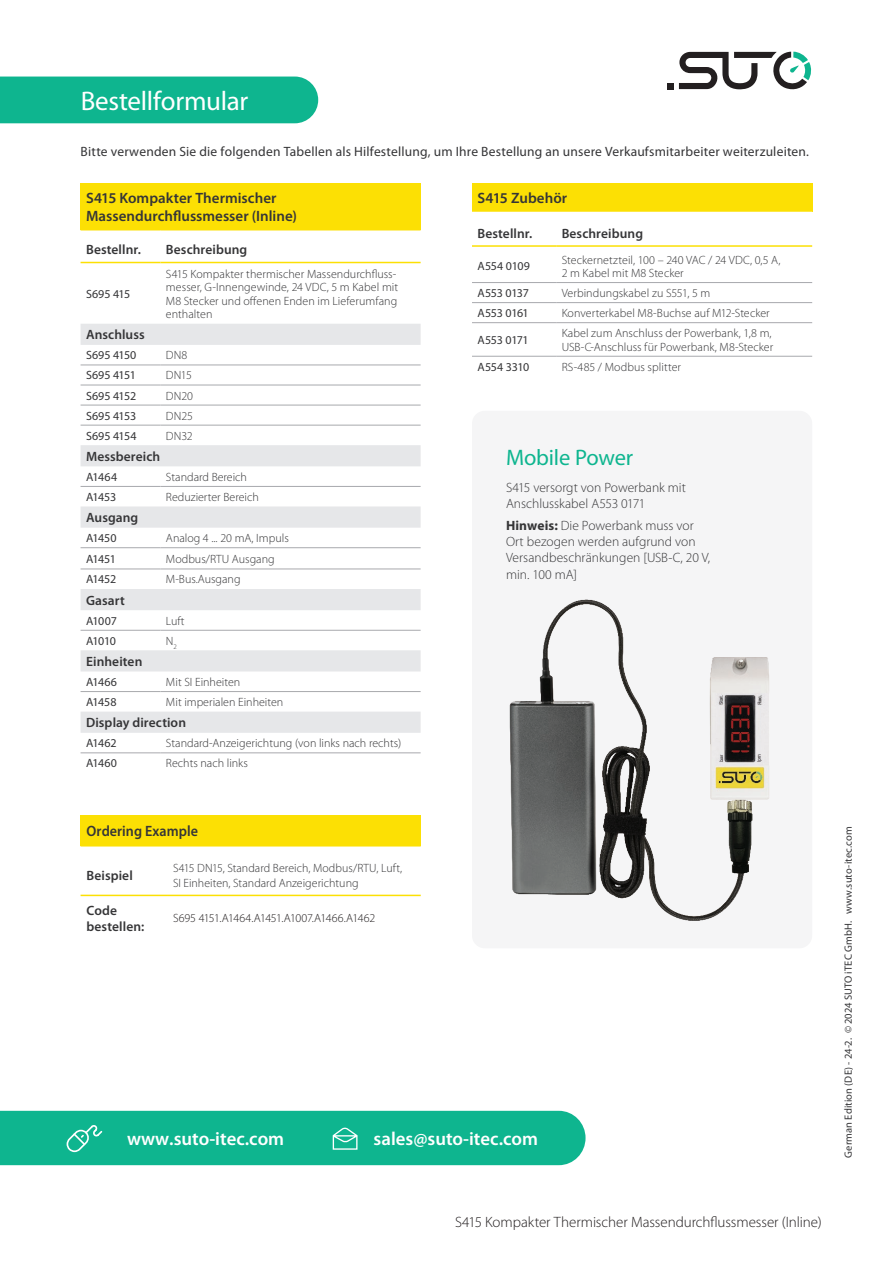
<style>
.page{position:relative;width:893px;height:1263px;background:#fff}
.page>*{position:absolute;margin:0;border:0;box-sizing:border-box;transform-origin:0 0}
.t1{font:27px "Myriad Pro";letter-spacing:-.01em;color:#fff}
.t2{font:22.5px "Myriad Pro";letter-spacing:-.005em;color:#0eb58f}
.t3{font:600 18.75px "Myriad Pro";color:#fff}
.t4{font:600 15px/18px "Myriad Pro";color:#353537}
.t5{font:300 15px "Myriad Pro";letter-spacing:-.005em;color:#231f20}
.t6{font:600 15px "Myriad Pro";color:#353537;scale:.94 1}
.t7{font:300 13.5px/16.2px "Myriad Pro";color:#353537}
.t8{font:600 13.5px/16.2px "Myriad Pro";letter-spacing:.005em;color:#353537}
.t9{font:13.5px "Myriad Pro";letter-spacing:.015em;color:#353537}
.t10{font:300 12px/13.5px "Myriad Pro";color:#353537}
.t11{font:12px "Myriad Pro";letter-spacing:-.02em;color:#353537}
.t12{font:300 12px "Myriad Pro";letter-spacing:-.05em;color:#231f20}
.t13{font:10.5px "Myriad Pro";letter-spacing:.015em;color:#353537}
.s1{font-weight:700}
</style>
<div class="page">
<div style="left:0;top:77px;width:318px;height:46px;background:#0eb58f"></div>
<div style="left:0;top:1111px;width:586px;height:54px;background:#0eb58f"></div>
<svg style="left:668px;top:52px;width:143px;height:37px"></svg>
<div style="left:472px;top:183px;width:340px;height:29px;background:#fce004"></div>
<svg style="left:472px;top:303px;width:340px;height:53px"></svg>
<hr style="left:472px;top:245px;width:84px;height:2px;background:#fce004">
<hr style="left:556px;top:245px;width:256px;height:2px;background:#fce004">
<hr style="left:472px;top:282px;width:84px;height:1px;background:#a8a9ad">
<hr style="left:556px;top:282px;width:256px;height:1px;background:#a8a9ad">
<hr style="left:472px;top:302px;width:84px;height:1px;background:#a8a9ad">
<hr style="left:556px;top:302px;width:256px;height:1px;background:#a8a9ad">
<hr style="left:472px;top:322px;width:84px;height:1px;background:#a8a9ad">
<hr style="left:556px;top:322px;width:256px;height:1px;background:#a8a9ad">
<hr style="left:472px;top:356px;width:84px;height:1px;background:#a8a9ad">
<hr style="left:556px;top:356px;width:256px;height:1px;background:#a8a9ad">
<div style="left:81px;top:183px;width:340px;height:47px;background:#fce004"></div>
<svg style="left:81px;top:324px;width:340px;height:409px"></svg>
<hr style="left:81px;top:262px;width:79px;height:1px;background:#fce004">
<hr style="left:160px;top:262px;width:261px;height:1px;background:#fce004">
<hr style="left:81px;top:365px;width:79px;height:1px;background:#a8a9ad">
<hr style="left:160px;top:365px;width:261px;height:1px;background:#a8a9ad">
<hr style="left:81px;top:385px;width:79px;height:1px;background:#a8a9ad">
<hr style="left:160px;top:385px;width:261px;height:1px;background:#a8a9ad">
<hr style="left:81px;top:405px;width:79px;height:1px;background:#a8a9ad">
<hr style="left:160px;top:405px;width:261px;height:1px;background:#a8a9ad">
<hr style="left:81px;top:425px;width:79px;height:1px;background:#a8a9ad">
<hr style="left:160px;top:425px;width:261px;height:1px;background:#a8a9ad">
<hr style="left:81px;top:486px;width:79px;height:1px;background:#a8a9ad">
<hr style="left:160px;top:486px;width:261px;height:1px;background:#a8a9ad">
<hr style="left:81px;top:547px;width:79px;height:1px;background:#a8a9ad">
<hr style="left:160px;top:547px;width:261px;height:1px;background:#a8a9ad">
<hr style="left:81px;top:569px;width:79px;height:1px;background:#a8a9ad">
<hr style="left:160px;top:569px;width:261px;height:1px;background:#a8a9ad">
<hr style="left:81px;top:630px;width:79px;height:1px;background:#a8a9ad">
<hr style="left:160px;top:630px;width:261px;height:1px;background:#a8a9ad">
<hr style="left:81px;top:691px;width:79px;height:1px;background:#a8a9ad">
<hr style="left:160px;top:691px;width:261px;height:1px;background:#a8a9ad">
<hr style="left:81px;top:753px;width:79px;height:1px;background:#a8a9ad">
<hr style="left:160px;top:753px;width:261px;height:1px;background:#a8a9ad">
<div style="left:81px;top:815px;width:340px;height:31px;background:#fce004"></div>
<hr style="left:81px;top:895px;width:86px;height:1px;background:#fce004">
<hr style="left:167px;top:895px;width:254px;height:1px;background:#fce004">
<div style="left:472px;top:411px;width:340px;height:537px;background:#f5f5f6;border-radius:13px"></div>
<img style="left:509px;top:599px;width:260px;height:322px">
<h1 class="t1" style="left:81px;top:86px;width:169px">Bestellformular</h1>
<p class="t9" style="left:81px;top:144px;width:730px">Bitte verwenden Sie die folgenden Tabellen als Hilfestellung, um Ihre Bestellung an unsere Verkaufsmitarbeiter weiterzuleiten.</p>
<p class="t4" style="left:86px;top:189px;width:212px">S415 Kompakter Thermischer<br>Massendurchflussmesser (Inline)</p>
<p class="t8" style="left:86px;top:242px;width:56px">Bestellnr.</p>
<p class="t8" style="left:166px;top:242px;width:83px">Beschreibung</p>
<p class="t11" style="left:86px;top:287px;width:46px">S695 415</p>
<p class="t10" style="left:166px;top:267px;width:234px">S415 Kompakter thermischer Massendurchfluss&shy;messer, G-Innengewinde, 24 VDC, 5 m Kabel mit M8 Stecker und offenen Enden im Lieferumfang enthalten</p>
<p class="t8" style="left:86px;top:327px;width:60px">Anschluss</p>
<p class="t11" style="left:86px;top:349px;width:52px">S695 4150</p>
<p class="t10" style="left:166px;top:349px;width:23px">DN8</p>
<p class="t11" style="left:86px;top:369px;width:51px">S695 4151</p>
<p class="t10" style="left:166px;top:369px;width:27px">DN15</p>
<p class="t11" style="left:86px;top:389px;width:52px">S695 4152</p>
<p class="t10" style="left:166px;top:389px;width:29px">DN20</p>
<p class="t11" style="left:86px;top:409px;width:52px">S695 4153</p>
<p class="t10" style="left:166px;top:409px;width:29px">DN25</p>
<p class="t11" style="left:86px;top:429px;width:52px">S695 4154</p>
<p class="t10" style="left:166px;top:429px;width:28px">DN32</p>
<p class="t8" style="left:86px;top:448px;width:76px">Messbereich</p>
<p class="t11" style="left:86px;top:470px;width:33px">A1464</p>
<p class="t10" style="left:166px;top:470px;width:83px">Standard Bereich</p>
<p class="t11" style="left:86px;top:490px;width:32px">A1453</p>
<p class="t10" style="left:166px;top:490px;width:94px">Reduzierter Bereich</p>
<p class="t8" style="left:86px;top:510px;width:54px">Ausgang</p>
<p class="t11" style="left:86px;top:532px;width:32px">A1450</p>
<p class="t10" style="left:166px;top:532px;width:124px">Analog 4 ... 20 mA, Impuls</p>
<p class="t11" style="left:86px;top:552px;width:31px">A1451</p>
<p class="t10" style="left:166px;top:552px;width:110px">Modbus/RTU Ausgang</p>
<p class="t11" style="left:86px;top:573px;width:32px">A1452</p>
<p class="t10" style="left:166px;top:573px;width:76px">M-Bus.Ausgang</p>
<p class="t8" style="left:86px;top:592px;width:40px">Gasart</p>
<p class="t11" style="left:86px;top:614px;width:32px">A1007</p>
<p class="t10" style="left:166px;top:614px;width:20px">Luft</p>
<p class="t11" style="left:86px;top:634px;width:31px">A1010</p>
<p class="t10" style="left:166px;top:634px;width:13px">N<sub>2</sub></p>
<p class="t8" style="left:86px;top:653px;width:58px">Einheiten</p>
<p class="t11" style="left:86px;top:675px;width:33px">A1466</p>
<p class="t10" style="left:166px;top:675px;width:76px">Mit SI Einheiten</p>
<p class="t11" style="left:86px;top:695px;width:32px">A1458</p>
<p class="t10" style="left:166px;top:695px;width:119px">Mit imperialen Einheiten</p>
<p class="t8" style="left:86px;top:715px;width:101px">Display direction</p>
<p class="t11" style="left:86px;top:737px;width:32px">A1462</p>
<p class="t10" style="left:166px;top:737px;width:237px">Standard-Anzeigerichtung (von links nach rechts)</p>
<p class="t11" style="left:86px;top:757px;width:32px">A1460</p>
<p class="t10" style="left:166px;top:757px;width:83px">Rechts nach links</p>
<p class="t6" style="left:87px;top:823px;width:120px">Ordering Example</p>
<p class="t8" style="left:87px;top:867px;width:48px">Beispiel</p>
<p class="t10" style="left:173px;top:860px;width:231px;line-height:15px">S415 DN15, Standard Bereich, Modbus/RTU, Luft,<br>SI Einheiten, Standard Anzeigerichtung</p>
<p class="t8" style="left:87px;top:902px;width:59px">Code bestellen:</p>
<p class="t12" style="left:173px;top:912px;width:204px">S695 4151.A1464.A1451.A1007.A1466.A1462</p>
<p class="t4" style="left:477px;top:189px;width:91px">S415 Zubehör</p>
<p class="t8" style="left:477px;top:225px;width:56px">Bestellnr.</p>
<p class="t8" style="left:562px;top:225px;width:83px">Beschreibung</p>
<p class="t11" style="left:477px;top:260px;width:54px">A554 0109</p>
<p class="t10" style="left:562px;top:253px;width:220px">Steckernetzteil, 100 – 240 VAC / 24 VDC, 0,5 A,<br>2 m Kabel mit M8 Stecker</p>
<p class="t11" style="left:477px;top:286px;width:53px">A553 0137</p>
<p class="t10" style="left:562px;top:287px;width:150px">Verbindungskabel zu S551, 5 m</p>
<p class="t11" style="left:477px;top:307px;width:53px">A553 0161</p>
<p class="t10" style="left:562px;top:307px;width:210px">Konverterkabel M8-Buchse auf M12-Stecker</p>
<p class="t11" style="left:477px;top:333px;width:53px">A553 0171</p>
<p class="t10" style="left:562px;top:327px;width:213px">Kabel zum Anschluss der Powerbank, 1,8 m,<br>USB-C-Anschluss für Powerbank, M8-Stecker</p>
<p class="t11" style="left:477px;top:360px;width:53px">A554 3310</p>
<p class="t10" style="left:562px;top:360px;width:121px">RS-485 / Modbus splitter</p>
<h2 class="t2" style="left:506px;top:445px;width:129px">Mobile Power</h2>
<p class="t7" style="left:506px;top:480px;width:181px">S415 versorgt von Powerbank mit<br>Anschlusskabel A553 0171</p>
<p class="t7" style="left:506px;top:518px;width:206px"><span class="s1">Hinweis:</span> Die Powerbank muss vor<br>Ort bezogen werden aufgrund von<br>Versandbeschränkungen [USB-C, 20 V, min. 100 mA]</p>
<h3 class="t3" style="left:127px;top:1128px;width:159px">www.suto-itec.com</h3>
<h3 class="t3" style="left:374px;top:1128px;width:166px">sales@suto-itec.com</h3>
<p class="t5" style="left:455px;top:1214px;width:368px">S415 Kompakter Thermischer Massendurchflussmesser (Inline)</p>
<p class="t13" style="left:843px;top:1158px;width:333px;rotate:-90deg">German Edition (DE) - 24-2. © 2024 SUTO iTEC GmbH. www.suto-itec.com</p>
</div>
